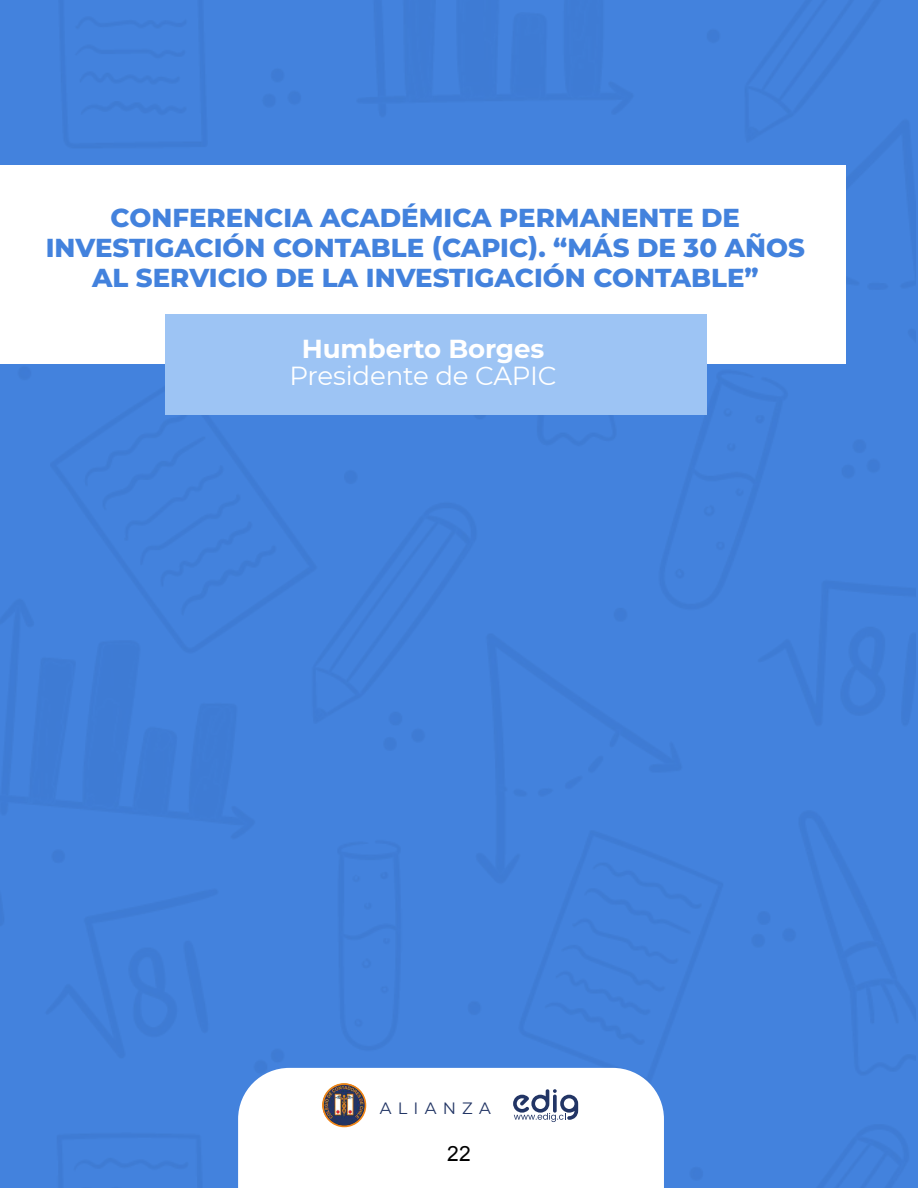
<style>
.page{position:relative;width:918px;height:1188px;background:#fff}
.page>*{position:absolute;margin:0;border:0;box-sizing:border-box;transform-origin:0 0}
.t1{font:26.1px "Montserrat";letter-spacing:-.005em;color:#fff}
.t2{font:700 26.1px "Montserrat";letter-spacing:-.005em;color:#fff}
.t3{font:800 25.95px/29.8px "Montserrat";color:#4382dd;text-align:center}
.t4{font:21px "Arial";color:#000}
.t5{font:16.35px "Montserrat";letter-spacing:.38em;color:#223565}
</style>
<div class="page">
<div style="left:0;top:0;width:916px;height:1188px;background:#4382dd"></div>
<div style="left:0;top:165px;width:846px;height:199px;background:#fff"></div>
<svg style="left:238px;top:1068px;width:426px;height:120px"></svg>
<svg style="left:513px;top:1089px;width:65px;height:33px"></svg>
<img style="left:323px;top:1083px;width:44px;height:44px">
<div style="left:322px;top:1083px;width:44px;height:44px;border:2px solid #f08518;border-radius:50%"></div>
<div style="left:165px;top:314px;width:541px;height:101px;background:#9dc4f4"></div>
<p class="t3" style="left:46px;top:202px;width:761px">CONFERENCIA ACADÉMICA PERMANENTE DE<br>INVESTIGACIÓN CONTABLE (CAPIC). “MÁS DE 30 AÑOS<br>AL SERVICIO DE LA INVESTIGACIÓN CONTABLE”</p>
<p class="t2" style="left:302px;top:329px;width:244px">Humberto Borges</p>
<p class="t1" style="left:290px;top:357px;width:269px">Presidente de CAPIC</p>
<p class="t5" style="left:380px;top:1097px;width:113px">ALIANZA</p>
<p class="t4" style="left:447px;top:1142px;width:25px">22</p>
</div>
